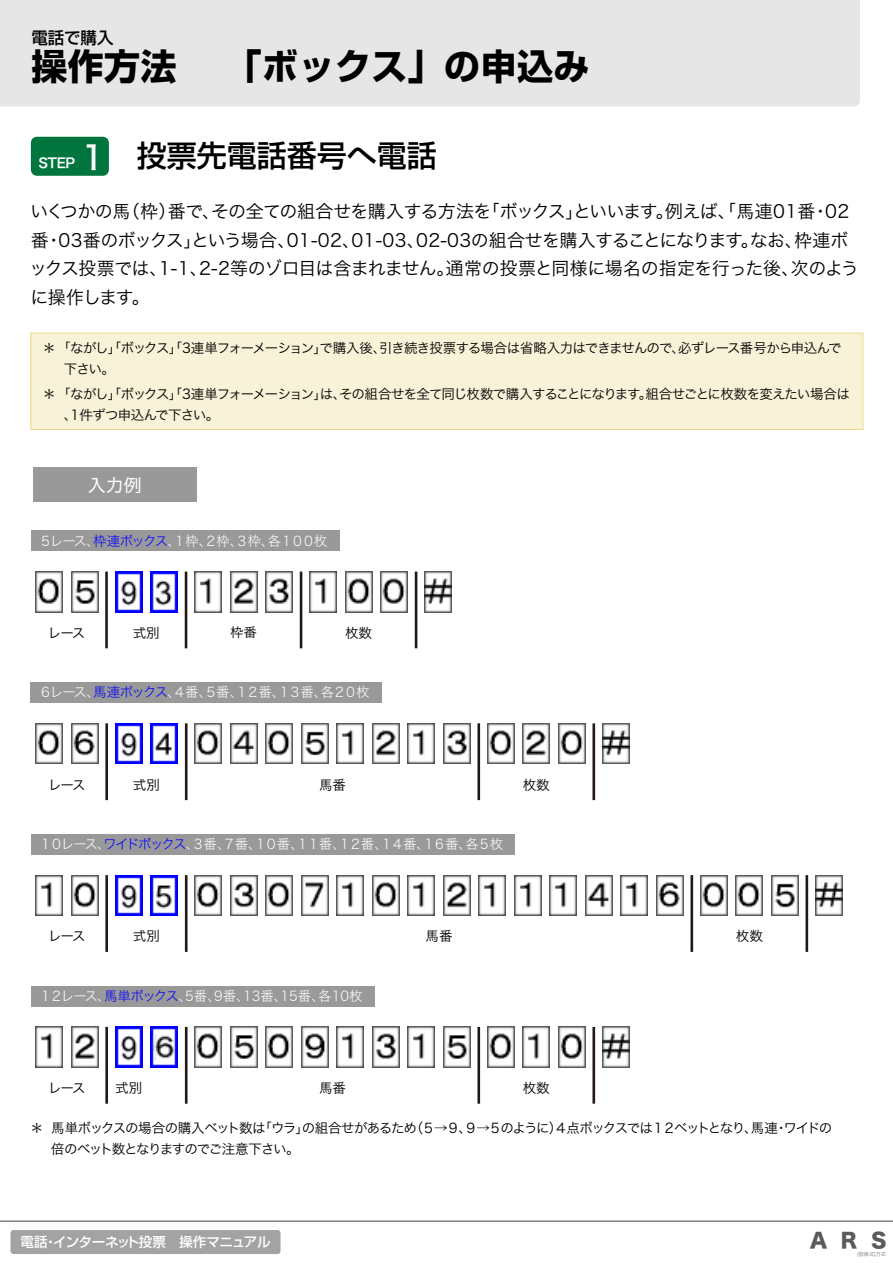
<style>
.page{position:relative;width:893px;height:1263px;background:#fff}
.page>*{position:absolute;margin:0;border:0;box-sizing:border-box;transform-origin:0 0}
.t1{font:700 36px "Shin Go Pro";letter-spacing:.01em;color:#000}
.t2{font:500 30px "Shin Go Pro";color:#000}
.t3{font:20.25px "Hira Kaku Std W8";color:#5a5a5a}
.t4{font:18px/28.5px "Hira Kaku Pro W3";letter-spacing:-.035em;color:#000}
.t5{font:18px "Hira Kaku Std W4";color:#fff}
.t6{font:500 16.5px "Shin Go Pro";letter-spacing:-.005em;color:#000}
.t7{font:13.5px/21px "Hira Kaku Pro W3";letter-spacing:-.075em;color:#000}
.t8{font:13.5px/21px "Hira Kaku Pro W3";letter-spacing:-.1em;color:#000}
.t9{font:13.5px "Hira Kaku Std W2";letter-spacing:-.095em;color:#fff}
.t10{font:13.5px "Hira Kaku Std W2";letter-spacing:-.115em;color:#fff}
.t11{font:13.5px "Hira Kaku Std W2";color:#fff}
.t12{font:500 13.5px "Shin Go Pro";letter-spacing:-.025em;color:#fff}
.t13{font:13.5px "Hira Kaku Pro W6";color:#fff}
.t14{font:12.9px "Hira Kaku Pro W3";color:#000;scale:1.05 1}
.t15{font:5.1px "Hira Kaku Std W2";color:#5a5a5a}
.s1{font-family:"Hira Kaku Std W5";font-weight:400;font-size:33px;color:#fff}
.s2{color:#00f}
</style>
<div class="page">
<div style="left:0;top:0;width:860px;height:106px;background:#e6e6e6"></div>
<hr style="left:0;top:1221px;width:893px;height:1px;background:#444">
<div style="left:10px;top:1230px;width:270px;height:24px;background:#a3a3a3;border-radius:3px"></div>
<div style="left:33px;top:467px;width:164px;height:35px;background:#999"></div>
<div style="left:31px;top:137px;width:78px;height:39px;background:#00753e;border-radius:6px"></div>
<div style="left:31px;top:333px;width:832px;height:96px;background:#f8f3d8"></div>
<div style="left:30px;top:333px;width:833px;height:97px;border:1px solid #eadb86"></div>
<div style="left:31px;top:531px;width:308px;height:20px;background:#999"></div>
<img style="left:36px;top:572px;width:27px;height:40px">
<img style="left:71px;top:572px;width:27px;height:40px">
<hr style="left:415px;top:572px;width:2px;height:76px;background:#221815">
<hr style="left:185px;top:572px;width:2px;height:76px;background:#221815">
<hr style="left:105px;top:572px;width:3px;height:76px;background:#221815">
<img style="left:115px;top:572px;width:27px;height:40px">
<img style="left:151px;top:572px;width:27px;height:40px">
<img style="left:195px;top:572px;width:27px;height:40px">
<img style="left:230px;top:572px;width:27px;height:40px">
<img style="left:266px;top:572px;width:27px;height:40px">
<img style="left:381px;top:572px;width:27px;height:40px">
<img style="left:345px;top:572px;width:27px;height:40px">
<img style="left:310px;top:572px;width:27px;height:40px">
<hr style="left:300px;top:572px;width:2px;height:76px;background:#221815">
<img style="left:425px;top:572px;width:27px;height:40px">
<div style="left:31px;top:682px;width:351px;height:21px;background:#999"></div>
<img style="left:602px;top:723px;width:27px;height:41px">
<img style="left:523px;top:723px;width:27px;height:41px">
<img style="left:558px;top:723px;width:27px;height:41px">
<img style="left:487px;top:723px;width:27px;height:41px">
<img style="left:36px;top:723px;width:27px;height:41px">
<img style="left:71px;top:723px;width:27px;height:41px">
<hr style="left:105px;top:723px;width:3px;height:77px;background:#221815">
<img style="left:151px;top:723px;width:27px;height:41px">
<img style="left:115px;top:723px;width:27px;height:41px">
<hr style="left:592px;top:723px;width:3px;height:77px;background:#221815">
<hr style="left:477px;top:723px;width:3px;height:77px;background:#221815">
<hr style="left:185px;top:723px;width:3px;height:77px;background:#221815">
<img style="left:372px;top:723px;width:27px;height:41px">
<img style="left:195px;top:723px;width:27px;height:41px">
<img style="left:266px;top:723px;width:27px;height:41px">
<img style="left:230px;top:723px;width:27px;height:41px">
<img style="left:301px;top:723px;width:27px;height:41px">
<img style="left:337px;top:723px;width:27px;height:41px">
<img style="left:408px;top:723px;width:27px;height:41px">
<img style="left:443px;top:723px;width:27px;height:41px">
<div style="left:31px;top:834px;width:483px;height:20px;background:#999"></div>
<img style="left:815px;top:875px;width:27px;height:41px">
<img style="left:151px;top:875px;width:27px;height:41px">
<img style="left:115px;top:875px;width:27px;height:41px">
<img style="left:71px;top:875px;width:27px;height:41px">
<img style="left:36px;top:875px;width:27px;height:41px">
<hr style="left:105px;top:875px;width:3px;height:77px;background:#221815">
<hr style="left:185px;top:875px;width:3px;height:77px;background:#221815">
<img style="left:301px;top:875px;width:27px;height:41px">
<img style="left:195px;top:875px;width:27px;height:41px">
<img style="left:266px;top:875px;width:27px;height:41px">
<img style="left:621px;top:875px;width:27px;height:41px">
<img style="left:230px;top:875px;width:27px;height:41px">
<img style="left:372px;top:875px;width:27px;height:41px">
<img style="left:337px;top:875px;width:27px;height:41px">
<img style="left:408px;top:875px;width:27px;height:41px">
<img style="left:443px;top:875px;width:27px;height:41px">
<img style="left:479px;top:875px;width:27px;height:41px">
<img style="left:514px;top:875px;width:27px;height:41px">
<img style="left:550px;top:875px;width:27px;height:41px">
<img style="left:585px;top:875px;width:27px;height:41px">
<img style="left:656px;top:875px;width:27px;height:41px">
<hr style="left:690px;top:875px;width:3px;height:77px;background:#221815">
<img style="left:700px;top:875px;width:27px;height:41px">
<img style="left:736px;top:875px;width:27px;height:41px">
<img style="left:771px;top:875px;width:27px;height:41px">
<hr style="left:805px;top:875px;width:3px;height:77px;background:#221815">
<div style="left:31px;top:986px;width:343px;height:20px;background:#999"></div>
<img style="left:602px;top:1027px;width:27px;height:40px">
<hr style="left:105px;top:1027px;width:3px;height:77px;background:#221815">
<hr style="left:477px;top:1027px;width:3px;height:77px;background:#221815">
<hr style="left:185px;top:1027px;width:3px;height:77px;background:#221815">
<img style="left:151px;top:1027px;width:27px;height:40px">
<img style="left:115px;top:1027px;width:27px;height:40px">
<img style="left:301px;top:1027px;width:27px;height:40px">
<img style="left:337px;top:1027px;width:27px;height:40px">
<img style="left:372px;top:1027px;width:27px;height:40px">
<img style="left:195px;top:1027px;width:27px;height:40px">
<img style="left:266px;top:1027px;width:27px;height:40px">
<img style="left:230px;top:1027px;width:27px;height:40px">
<img style="left:408px;top:1027px;width:27px;height:40px">
<img style="left:443px;top:1027px;width:27px;height:40px">
<img style="left:558px;top:1027px;width:27px;height:40px">
<img style="left:487px;top:1027px;width:27px;height:40px">
<img style="left:523px;top:1027px;width:27px;height:40px">
<hr style="left:592px;top:1027px;width:3px;height:77px;background:#221815">
<img style="left:36px;top:1027px;width:27px;height:40px">
<img style="left:71px;top:1027px;width:27px;height:40px">
<p class="t6" style="left:32px;top:24px;width:84px">電話で購入</p>
<h1 class="t1" style="left:32px;top:37px;width:559px">操作方法 　「ボックス」の申込み</h1>
<p class="t13" style="left:38px;top:151px;width:38px">STEP</p>
<h2 class="t2" style="left:82px;top:131px;width:357px"><span class="s1">1</span> 投票先電話番号へ電話</h2>
<h3 class="t4" style="left:29px;top:196px;width:831px">いくつかの馬（枠）番で、その全ての組合せを購入する方法を「ボックス」といいます。例えば、「馬連01番・02番・03番のボックス」という場合、01-02、01-03、02-03の組合せを購入することになります。なお、枠連ボックス投票では、1-1、2-2等のゾロ目は含まれません。通常の投票と同様に場名の指定を行った後、次のように操作します。</h3>
<p class="t7" style="left:64px;top:337px;width:779px;text-indent:-21px">＊「ながし」「ボックス」「3連単フォーメーション」で購入後、引き続き投票する場合は省略入力はできませんので、必ずレース番号から申込んで下さい。</p>
<p class="t7" style="left:64px;top:383px;width:787px;text-indent:-21px">＊「ながし」「ボックス」「3連単フォーメーション」は、その組合せを全て同じ枚数で購入することになります。組合せごとに枚数を変えたい場合は、1件ずつ申込んで下さい。</p>
<h3 class="t5" style="left:88px;top:471px;width:55px">入力例</h3>
<p class="t9" style="left:39px;top:530px;width:290px">５レース、<span class="s2">枠連ボックス</span>、１枠、２枠、３枠、各１００枚</p>
<p class="t7" style="left:48px;top:621px;width:39px">レース</p>
<p class="t7" style="left:133px;top:621px;width:28px">式別</p>
<p class="t14" style="left:230px;top:621px;width:27px">枠番</p>
<p class="t7" style="left:345px;top:621px;width:28px">枚数</p>
<p class="t9" style="left:39px;top:682px;width:332px">６レース、<span class="s2">馬連ボックス</span>、４番、５番、１２番、１３番、各２０枚</p>
<p class="t7" style="left:48px;top:773px;width:39px">レース</p>
<p class="t7" style="left:133px;top:773px;width:28px">式別</p>
<p class="t7" style="left:319px;top:773px;width:28px">馬番</p>
<p class="t7" style="left:523px;top:773px;width:28px">枚数</p>
<p class="t10" style="left:39px;top:834px;width:466px">１０レース、<span class="s2">ワイドボックス</span>、３番、７番、１０番、１１番、１２番、１４番、１６番、各５枚</p>
<p class="t7" style="left:48px;top:925px;width:39px">レース</p>
<p class="t7" style="left:133px;top:925px;width:28px">式別</p>
<p class="t7" style="left:425px;top:925px;width:28px">馬番</p>
<p class="t7" style="left:736px;top:925px;width:28px">枚数</p>
<p class="t11" style="left:39px;top:986px;width:325px">１２レース、<span class="s2">馬単ボックス</span>、5番、9番、13番、15番、各10枚</p>
<p class="t7" style="left:48px;top:1076px;width:39px">レース</p>
<p class="t7" style="left:115px;top:1076px;width:28px">式別</p>
<p class="t7" style="left:319px;top:1076px;width:28px">馬番</p>
<p class="t7" style="left:523px;top:1076px;width:28px">枚数</p>
<p class="t7" style="left:30px;top:1116px;width:15px">＊</p>
<p class="t8" style="left:51px;top:1117px;width:782px">馬単ボックスの場合の購入ベット数は「ウラ」の組合せがあるため（５→９、９→５のように）４点ボックスでは１２ベットとなり、馬連・ワイドの倍のベット数となりますのでご注意下さい。</p>
<p class="t12" style="left:21px;top:1230px;width:251px">電話・インターネット投票　操作マニュアル</p>
<h3 class="t3" style="left:810px;top:1229px;width:78px">ARS</h3>
<p class="t15" style="left:857px;top:1250px;width:30px">(担保式)方式</p>
</div>
